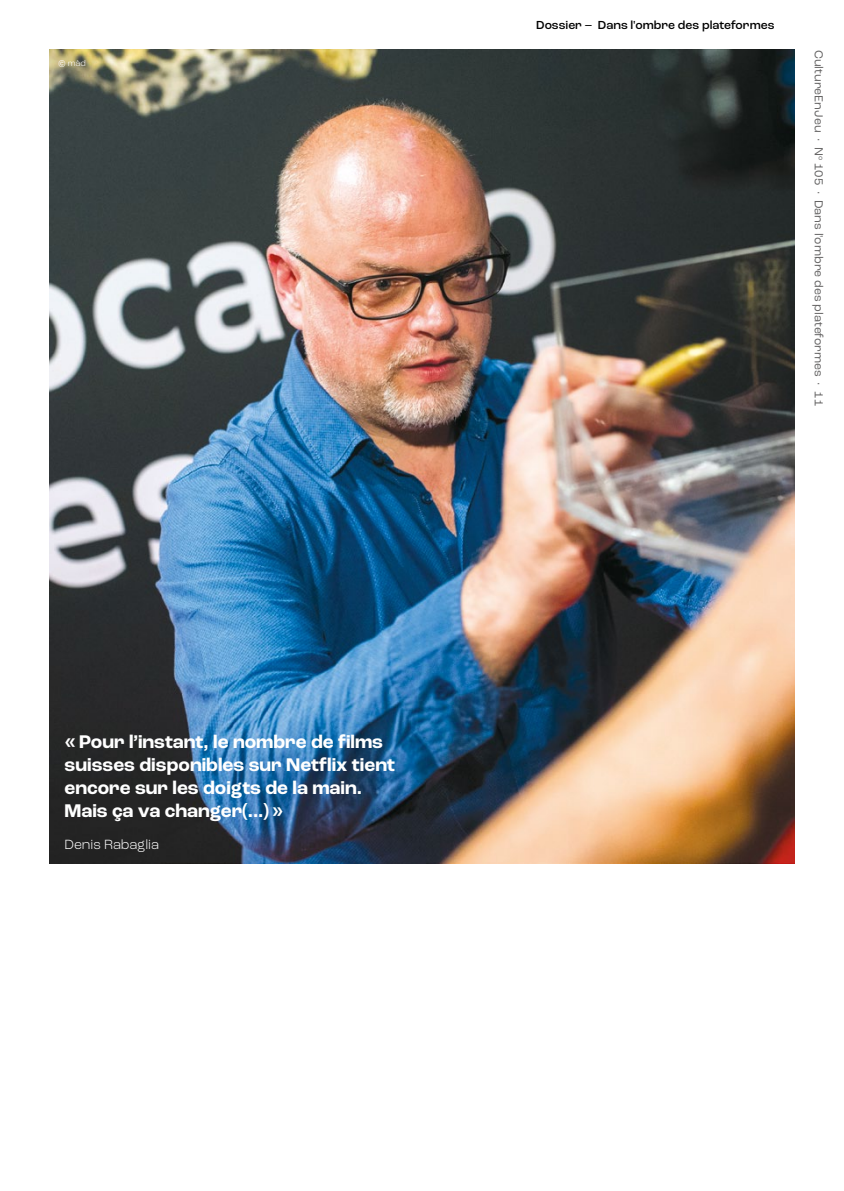
<style>
.page{position:relative;width:844px;height:1191px;background:#fff}
.page>*{position:absolute;margin:0;border:0;box-sizing:border-box;transform-origin:0 0}
.t1{font:700 19.25px/23.1px "Roc Grotesk";color:#fff}
.t2{font:300 14px "Roc Grotesk";letter-spacing:-.005em;color:#fff}
.t3{font:12.25px "Roc Grotesk";color:#646363}
.t4{font:500 12.25px "Roc Grotesk";color:#000}
.t5{font:300 8.75px "Roc Grotesk";color:#fff}
</style>
<div class="page">
<img style="left:50px;top:50px;width:744px;height:813px">
<p class="t5" style="left:59px;top:58px;width:29px">© màd</p>
<p class="t1" style="left:64px;top:730px;width:332px">«Pour l’instant, le nombre de films suisses disponibles sur Netflix tient encore sur les doigts de la main.<br>Mais ça va changer(...)»</p>
<p class="t2" style="left:64px;top:835px;width:96px">Denis Rabaglia</p>
<p class="t4" style="left:536px;top:18px;width:240px">Dossier – Dans l'ombre des plateformes</p>
<p class="t3" style="left:826px;top:50px;width:358px;rotate:90deg">CultureEnJeu · N<sup>o</sup> 105 · Dans l'ombre des plateformes · 11</p>
</div>
